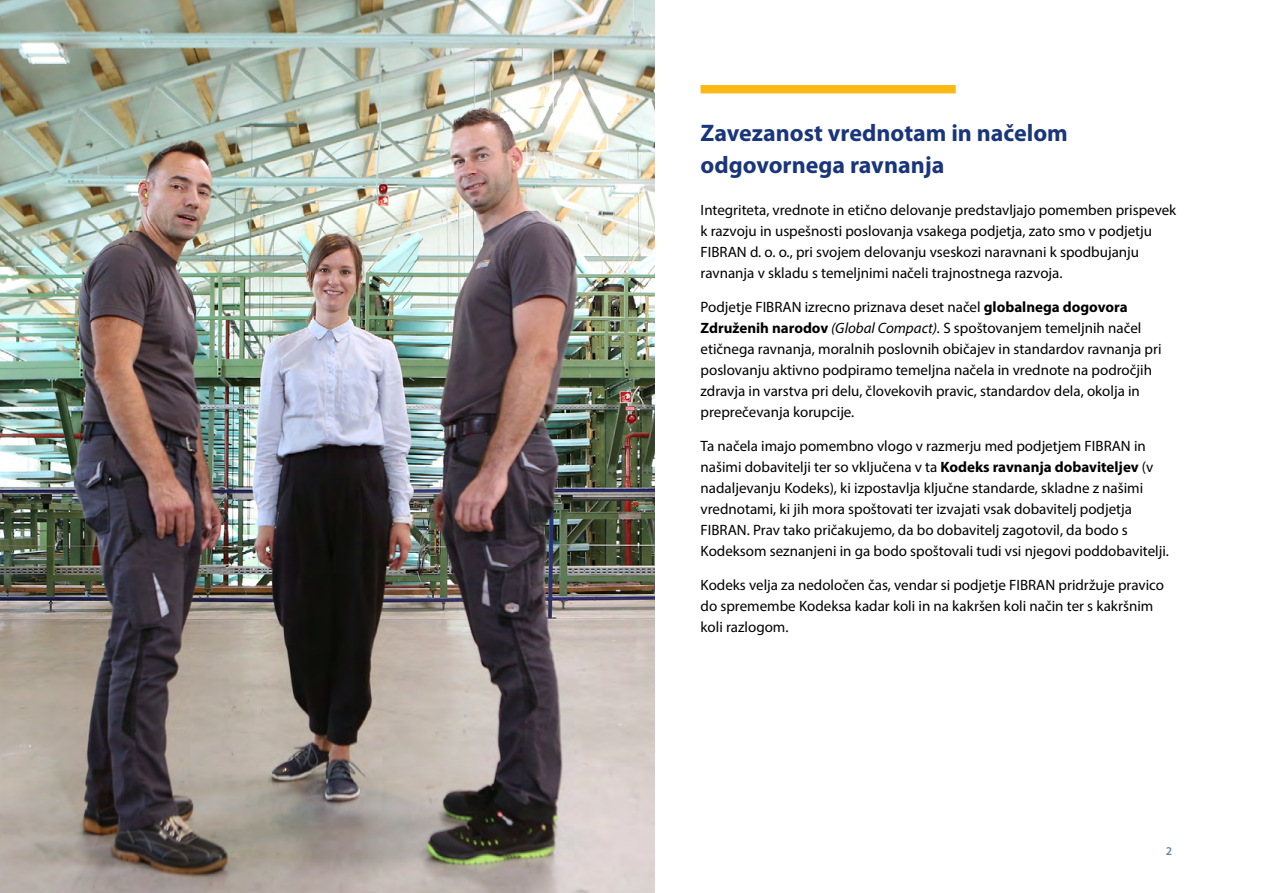
<style>
.page{position:relative;width:1263px;height:893px;background:#fff}
.page>*{position:absolute;margin:0;border:0;box-sizing:border-box;transform-origin:0 0}
.t1{font:700 24px/32.4px "Myriad Pro";color:#1a367b}
.t2{font:15px/21px "Myriad Pro";color:#000}
.t3{font:600 12px "Myriad Pro";color:#6e859d}
.s1{font-weight:700}
.s2{font-style:italic}
</style>
<div class="page">
<img style="left:0;top:0;width:655px;height:893px">
<div style="left:701px;top:85px;width:255px;height:8px;background:#fdb913"></div>
<h1 class="t1" style="left:701px;top:117px;width:369px">Zavezanost vrednotam in načelom odgovornega ravnanja</h1>
<p class="t2" style="left:701px;top:199px;width:477px">Integriteta, vrednote in etično delovanje predstavljajo pomemben prispevek k razvoju in uspešnosti poslovanja vsakega podjetja, zato smo v podjetju FIBRAN d. o. o., pri svojem delovanju vseskozi naravnani k spodbujanju ravnanja v skladu s temeljnimi načeli trajnostnega razvoja.</p>
<p class="t2" style="left:701px;top:296px;width:462px">Podjetje FIBRAN izrecno priznava deset načel <span class="s1">globalnega dogovora Združenih narodov</span> <span class="s2">(Global Compact).</span> S spoštovanjem temeljnih načel etičnega ravnanja, moralnih poslovnih običajev in standardov ravnanja pri poslovanju aktivno podpiramo temeljna načela in vrednote na področjih zdravja in varstva pri delu, človekovih pravic, standardov dela, okolja in preprečevanja korupcije.</p>
<p class="t2" style="left:701px;top:435px;width:470px">Ta načela imajo pomembno vlogo v razmerju med podjetjem FIBRAN in našimi dobavitelji ter so vključena v ta <span class="s1">Kodeks ravnanja dobaviteljev</span> (v nadaljevanju Kodeks), ki izpostavlja ključne standarde, skladne z našimi vrednotami, ki jih mora spoštovati ter izvajati vsak dobavitelj podjetja FIBRAN. Prav tako pričakujemo, da bo dobavitelj zagotovil, da bodo s Kodeksom seznanjeni in ga bodo spoštovali tudi vsi njegovi poddobavitelji.</p>
<p class="t2" style="left:701px;top:574px;width:465px">Kodeks velja za nedoločen čas, vendar si podjetje FIBRAN pridržuje pravico do spremembe Kodeksa kadar koli in na kakršen koli način ter s kakršnim koli razlogom.</p>
<p class="t3" style="left:1166px;top:843px;width:8px">2</p>
</div>
